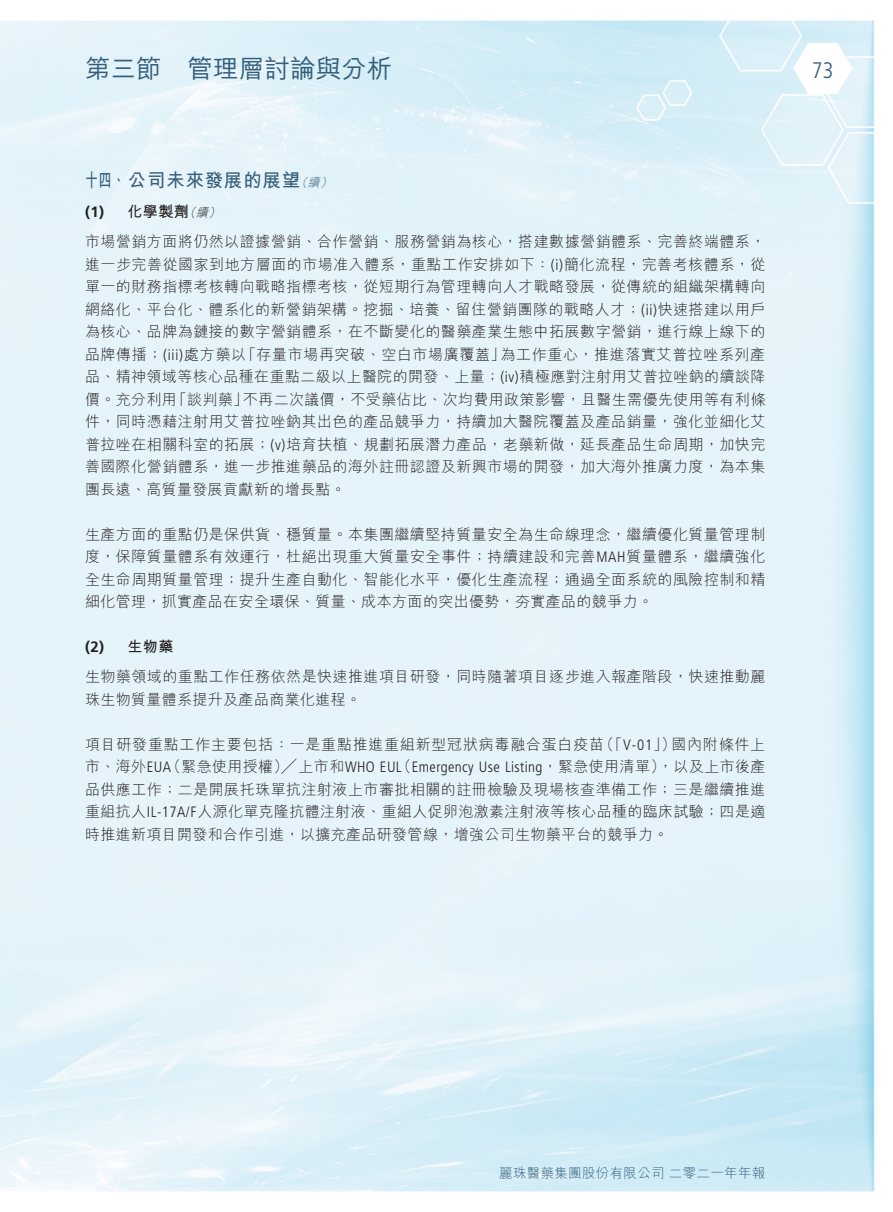
<style>
.page{position:relative;width:893px;height:1212px;background:#fff}
.page>*{position:absolute;margin:0;border:0;box-sizing:border-box;transform-origin:0 0}
.t1{font:500 25.5px "M Hei HK";letter-spacing:.005em;color:#345e7a}
.t2{font:300 condensed 22.5px "Frutiger LT Std";color:#345e7a}
.t3{font:700 18.75px "M Hei HK";letter-spacing:.03em;color:#345e7a;scale:.7 1}
.t4{font:300 15px/22.5px "M Hei HK";letter-spacing:.03em;color:#231f20;text-align:justify}
.t5{font:700 15px "Frutiger LT Std";color:#231f20}
.t6{font:300 13.5px "M Hei HK";letter-spacing:.025em;color:#345e7a}
.s1{font-weight:300;font-style:italic;font-size:12px}
.s2{font-family:"Frutiger LT Std";font-weight:700}
.s3{font-weight:700}
.s4{font-style:italic;font-size:12px}
.s5{font-family:"Frutiger LT Std";font-stretch:condensed}
.s6{font-family:"M Hei HK"}
</style>
<div class="page">
<svg style="left:793px;top:43px;width:59px;height:51px"></svg>
<h1 class="t1" style="left:85px;top:50px;width:309px">第三節 管理層討論與分析</h1>
<h2 class="t2" style="left:812px;top:58px;width:23px">73</h2>
<p class="t3" style="left:85px;top:166px;width:358px">十四、公司未來發展的展望<span class="s1">（續）</span></p>
<p class="t4" style="left:85px;top:196px;width:682px;line-height:30.2px"><span class="s2">(1)</span> <span class="s3">化學製劑</span><span class="s4">（續）<br></span>市場營銷方面將仍然以證據營銷、合作營銷、服務營銷為核心，搭建數據營銷體系、完善終端體系，</p>
<p class="t4" style="left:85px;top:253px;width:682px">進一步完善從國家到地方層面的市場准入體系，重點工作安排如下：<span class="s5">(i)</span>簡化流程，完善考核體系，從單一的財務指標考核轉向戰略指標考核，從短期行為管理轉向人才戰略發展，從傳統的組織架構轉向網絡化、平台化、體系化的新營銷架構。挖掘、培養、留住營銷團隊的戰略人才；<span class="s5">(ii)</span>快速搭建以用戶為核心、品牌為鏈接的數字營銷體系，在不斷變化的醫藥產業生態中拓展數字營銷，進行線上線下的品牌傳播；<span class="s5">(iii)</span>處方藥以「存量市場再突破、空白市場廣覆蓋」為工作重心，推進落實艾普拉唑系列產品、精神領域等核心品種在重點二級以上醫院的開發、上量；<span class="s5">(iv)</span>積極應對注射用艾普拉唑鈉的續談降價。充分利用「談判藥」不再二次議價，不受藥佔比、次均費用政策影響，且醫生需優先使用等有利條件，同時憑藉注射用艾普拉唑鈉其出色的產品競爭力，持續加大醫院覆蓋及產品銷量，強化並細化艾普拉唑在相關科室的拓展；<span class="s5">(v)</span>培育扶植、規劃拓展潛力產品，老藥新做，延長產品生命周期，加快完善國際化營銷體系，進一步推進藥品的海外註冊認證及新興市場的開發，加大海外推廣力度，為本集團長遠、高質量發展貢獻新的增長點。</p>
<p class="t4" style="left:85px;top:523px;width:682px">生產方面的重點仍是保供貨、穩質量。本集團繼續堅持質量安全為生命線理念，繼續優化質量管理制度，保障質量體系有效運行，杜絕出現重大質量安全事件；持續建設和完善<span class="s5">MAH</span>質量體系，繼續強化全生命周期質量管理；提升生產自動化、智能化水平，優化生產流程；通過全面系統的風險控制和精細化管理，抓實產品在安全環保、質量、成本方面的突出優勢，夯實產品的競爭力。</p>
<p class="t5" style="left:85px;top:638px;width:90px">(2) <span class="s6">生物藥</span></p>
<p class="t4" style="left:85px;top:665px;width:682px">生物藥領域的重點工作任務依然是快速推進項目研發，同時隨著項目逐步進入報產階段，快速推動麗珠生物質量體系提升及產品商業化進程。</p>
<p class="t4" style="left:85px;top:733px;width:682px">項目研發重點工作主要包括：一是重點推進重組新型冠狀病毒融合蛋白疫苗（「<span class="s5">V-01</span>」）國內附條件上市、海外<span class="s5">EUA</span>（緊急使用授權）╱ 上市和<span class="s5">WHO EUL</span>（<span class="s5">Emergency Use Listing</span>，緊急使用清單），以及上市後產品供應工作；二是開展托珠單抗注射液上市審批相關的註冊檢驗及現場核查準備工作；三是繼續推進重組抗人<span class="s5">IL-17A/F</span>人源化單克隆抗體注射液、重組人促卵泡激素注射液等核心品種的臨床試驗；四是適時推進新項目開發和合作引進，以擴充產品研發管線，增強公司生物藥平台的競爭力。</p>
<p class="t6" style="left:499px;top:1166px;width:268px">麗珠醫藥集團股份有限公司二零二一年年報</p>
</div>
